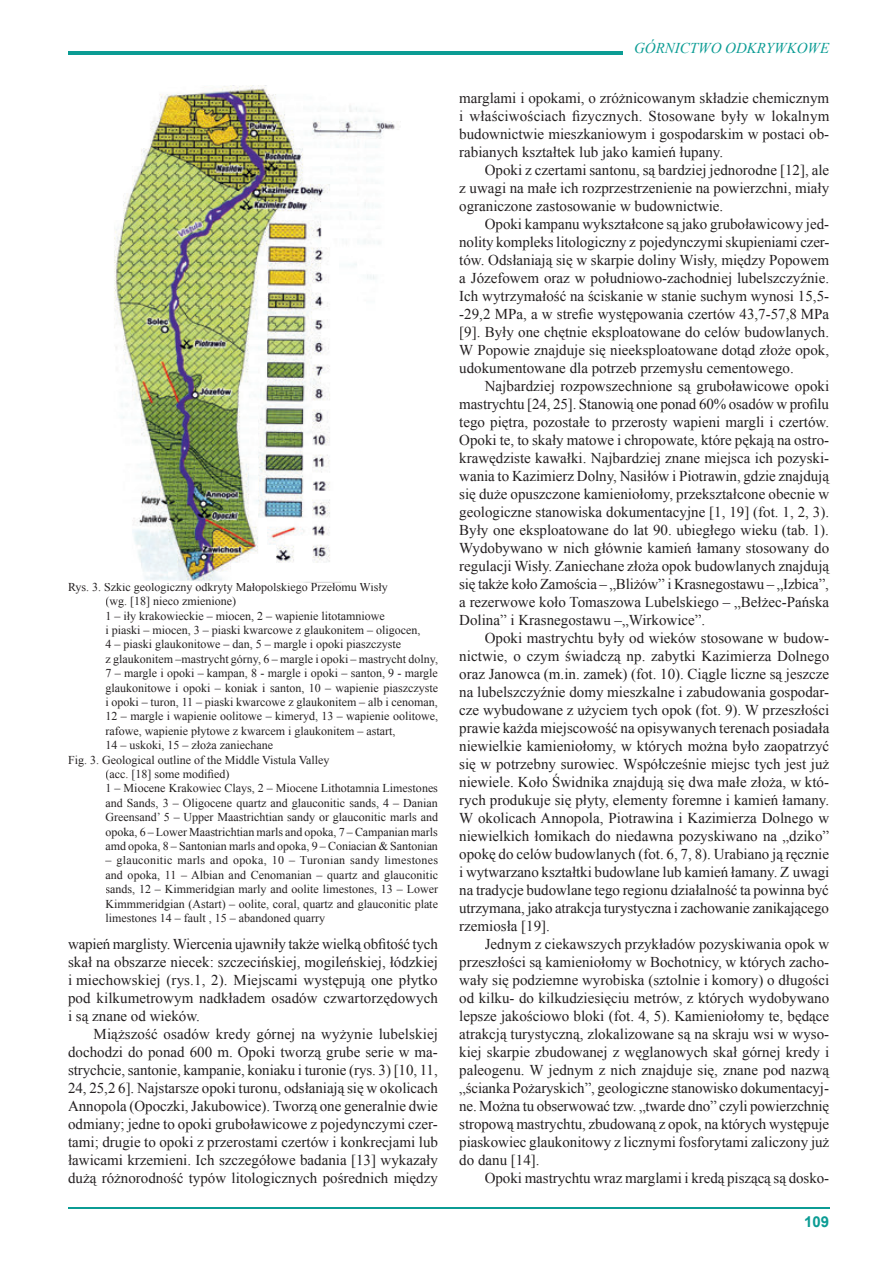
<style>
.page{position:relative;width:893px;height:1263px;background:#fff}
.page>*{position:absolute;margin:0;border:0;box-sizing:border-box;transform-origin:0 0}
.t1{font:15px/18px "Times New Roman";color:#231f20;text-align:justify}
.t2{font:italic 15px "Times New Roman";color:#0b9c94}
.t3{font:700 15px "Arial";color:#0b9c94}
.t4{font:12px/14.4px "Times New Roman";color:#231f20;text-align:justify}
</style>
<div class="page">
<hr style="left:68px;top:1208px;width:761px;height:1px;background:#0b9c94">
<hr style="left:68px;top:51px;width:555px;height:3px;background:#0b9c94">
<img style="left:114px;top:85px;width:285px;height:497px">
<p class="t4" style="left:68px;top:579px;width:321px">Rys. 3. Szkic geologiczny odkryty Małopolskiego Przełomu Wisły</p>
<p class="t4" style="left:106px;top:594px;width:132px">(wg. [18] nieco zmienione)</p>
<p class="t4" style="left:106px;top:608px;width:281px">1 – iły krakowieckie – miocen, 2 – wapienie litotamniowe</p>
<p class="t4" style="left:106px;top:622px;width:316px">i piaski – miocen, 3 – piaski kwarcowe z glaukonitem – oligocen,</p>
<p class="t4" style="left:106px;top:637px;width:297px">4 – piaski glaukonitowe – dan, 5 – margle i opoki piaszczyste</p>
<p class="t4" style="left:106px;top:651px;width:334px">z glaukonitem –mastrycht górny, 6 – margle i opoki – mastrycht dolny,</p>
<p class="t4" style="left:106px;top:666px;width:334px">7 – margle i opoki – kampan, 8 - margle i opoki – santon, 9 - margle</p>
<p class="t4" style="left:106px;top:680px;width:334px">glaukonitowe i opoki – koniak i santon, 10 – wapienie piaszczyste</p>
<p class="t4" style="left:106px;top:694px;width:334px">i opoki – turon, 11 – piaski kwarcowe z glaukonitem – alb i cenoman,</p>
<p class="t4" style="left:106px;top:709px;width:334px">12 – margle i wapienie oolitowe – kimeryd, 13 – wapienie oolitowe,</p>
<p class="t4" style="left:106px;top:723px;width:291px">rafowe, wapienie płytowe z kwarcem i glaukonitem – astart,</p>
<p class="t4" style="left:106px;top:738px;width:169px">14 – uskoki, 15 – złoża zaniechane</p>
<p class="t4" style="left:68px;top:752px;width:263px">Fig. 3. Geological outline of the Middle Vistula Valley</p>
<p class="t4" style="left:106px;top:766px;width:125px">(acc. [18] some modified)</p>
<p class="t4" style="left:106px;top:781px;width:334px">1 – Miocene Krakowiec Clays, 2 – Miocene Lithotamnia Limestones</p>
<p class="t4" style="left:106px;top:795px;width:334px">and Sands, 3 – Oligocene quartz and glauconitic sands, 4 – Danian</p>
<p class="t4" style="left:106px;top:810px;width:334px">Greensand’ 5 – Upper Maastrichtian sandy or glauconitic marls and</p>
<p class="t4" style="left:106px;top:824px;width:334px">opoka, 6 – Lower Maastrichtian marls and opoka, 7 – Campanian marls</p>
<p class="t4" style="left:106px;top:838px;width:334px">amd opoka, 8 – Santonian marls and opoka, 9 – Coniacian &amp; Santonian</p>
<p class="t4" style="left:106px;top:853px;width:334px">– glauconitic marls and opoka, 10 – Turonian sandy limestones and opoka, 11 – Albian and Cenomanian – quartz and glauconitic sands, 12 – Kimmeridgian marly and oolite limestones, 13 – Lower Kimmmeridgian (Astart) – oolite, coral, quartz and glauconitic plate limestones 14 – fault , 15 – abandoned quarry</p>
<p class="t1" style="left:68px;top:935px;width:371px">wapień marglisty. Wiercenia ujawniły także wielką obfitość tych skał na obszarze niecek: szczecińskiej, mogileńskiej, łódzkiej i miechowskiej (rys.1, 2). Miejscami występują one płytko pod kilkumetrowym nadkładem osadów czwartorzędowych i są znane od wieków.</p>
<p class="t1" style="left:68px;top:1025px;width:371px;text-indent:26px">Miąższość osadów kredy górnej na wyżynie lubelskiej dochodzi do ponad 600 m. Opoki tworzą grube serie w ma&shy;strychcie, santonie, kampanie, koniaku i turonie (rys. 3) [10, 11, 24, 25,2 6]. Najstarsze opoki turonu, odsłaniają się w okolicach Annopola (Opoczki, Jakubowice). Tworzą one generalnie dwie odmiany; jedne to opoki gruboławicowe z pojedynczymi czer&shy;tami; drugie to opoki z przerostami czertów i konkrecjami lub ławicami krzemieni. Ich szczegółowe badania [13] wykazały dużą różnorodność typów litologicznych pośrednich między</p>
<p class="t2" style="left:634px;top:37px;width:197px">GÓRNICTWO ODKRYWKOWE</p>
<p class="t1" style="left:459px;top:89px;width:372px">marglami i opokami, o zróżnicowanym składzie chemicznym i właściwościach fizycznych. Stosowane były w lokalnym budownictwie mieszkaniowym i gospodarskim w postaci ob&shy;rabianych kształtek lub jako kamień łupany.</p>
<p class="t1" style="left:459px;top:161px;width:371px;text-indent:26px">Opoki z czertami santonu, są bardziej jednorodne [12], ale z uwagi na małe ich rozprzestrzenienie na powierzchni, miały ograniczone zastosowanie w budownictwie.</p>
<p class="t1" style="left:459px;top:215px;width:372px;text-indent:26px">Opoki kampanu wykształcone są jako gruboławicowy jed&shy;nolity kompleks litologiczny z pojedynczymi skupieniami czer&shy;tów. Odsłaniają się w skarpie doliny Wisły, między Popowem a Józefowem oraz w południowo-zachodniej lubelszczyźnie.<br>Ich wytrzymałość na ściskanie w stanie suchym wynosi 15,5- -29,2 MPa, a w strefie występowania czertów 43,7-57,8 MPa [9]. Były one chętnie eksploatowane do celów budowlanych.<br>W Popowie znajduje się nieeksploatowane dotąd złoże opok, udokumentowane dla potrzeb przemysłu cementowego.</p>
<p class="t1" style="left:459px;top:377px;width:371px;text-indent:26px">Najbardziej rozpowszechnione są gruboławicowe opoki mastrychtu [24, 25]. Stanowią one ponad 60% osadów w profilu tego piętra, pozostałe to przerosty wapieni margli i czertów.<br>Opoki te, to skały matowe i chropowate, które pękają na ostro&shy;krawędziste kawałki. Najbardziej znane miejsca ich pozyski&shy;wania to Kazimierz Dolny, Nasiłów i Piotrawin, gdzie znajdują się duże opuszczone kamieniołomy, przekształcone obecnie w geologiczne stanowiska dokumentacyjne [1, 19] (fot. 1, 2, 3).<br>Były one eksploatowane do lat 90. ubiegłego wieku (tab. 1).<br>Wydobywano w nich głównie kamień łamany stosowany do regulacji Wisły. Zaniechane złoża opok budowlanych znajdują się także koło Zamościa – „Bliżów” i Krasnegostawu – „Izbica”, a rezerwowe koło Tomaszowa Lubelskiego – „Bełżec-Pańska Dolina” i Krasnegostawu –„Wirkowice”.</p>
<p class="t1" style="left:459px;top:629px;width:372px;text-indent:26px">Opoki mastrychtu były od wieków stosowane w budow&shy;nictwie, o czym świadczą np. zabytki Kazimierza Dolnego oraz Janowca (m.in. zamek) (fot. 10). Ciągle liczne są jeszcze na lubelszczyźnie domy mieszkalne i zabudowania gospodar&shy;cze wybudowane z użyciem tych opok (fot. 9). W przeszłości prawie każda miejscowość na opisywanych terenach posiadała niewielkie kamieniołomy, w których można było zaopatrzyć się w potrzebny surowiec. Współcześnie miejsc tych jest już niewiele. Koło Świdnika znajdują się dwa małe złoża, w któ&shy;rych produkuje się płyty, elementy foremne i kamień łamany.<br>W okolicach Annopola, Piotrawina i Kazimierza Dolnego w niewielkich łomikach do niedawna pozyskiwano na „dziko” opokę do celów budowlanych (fot. 6, 7, 8). Urabiano ją ręcznie i wytwarzano kształtki budowlane lub kamień łamany. Z uwagi na tradycje budowlane tego regionu działalność ta powinna być utrzymana, jako atrakcja turystyczna i zachowanie zanikającego rzemiosła [19].</p>
<p class="t1" style="left:459px;top:935px;width:372px;text-indent:26px">Jednym z ciekawszych przykładów pozyskiwania opok w przeszłości są kamieniołomy w Bochotnicy, w których zacho&shy;wały się podziemne wyrobiska (sztolnie i komory) o długości od kilku- do kilkudziesięciu metrów, z których wydobywano lepsze jakościowo bloki (fot. 4, 5). Kamieniołomy te, będące atrakcją turystyczną, zlokalizowane są na skraju wsi w wyso&shy;kiej skarpie zbudowanej z węglanowych skał górnej kredy i paleogenu. W jednym z nich znajduje się, znane pod nazwą „ścianka Pożaryskich”, geologiczne stanowisko dokumentacyj&shy;ne. Można tu obserwować tzw. „twarde dno” czyli powierzchnię stropową mastrychtu, zbudowaną z opok, na których występuje piaskowiec glaukonitowy z licznymi fosforytami zaliczony już do danu [14].</p>
<p class="t1" style="left:485px;top:1169px;width:346px">Opoki mastrychtu wraz marglami i kredą piszącą są dosko-</p>
<p class="t3" style="left:804px;top:1212px;width:27px">109</p>
</div>
